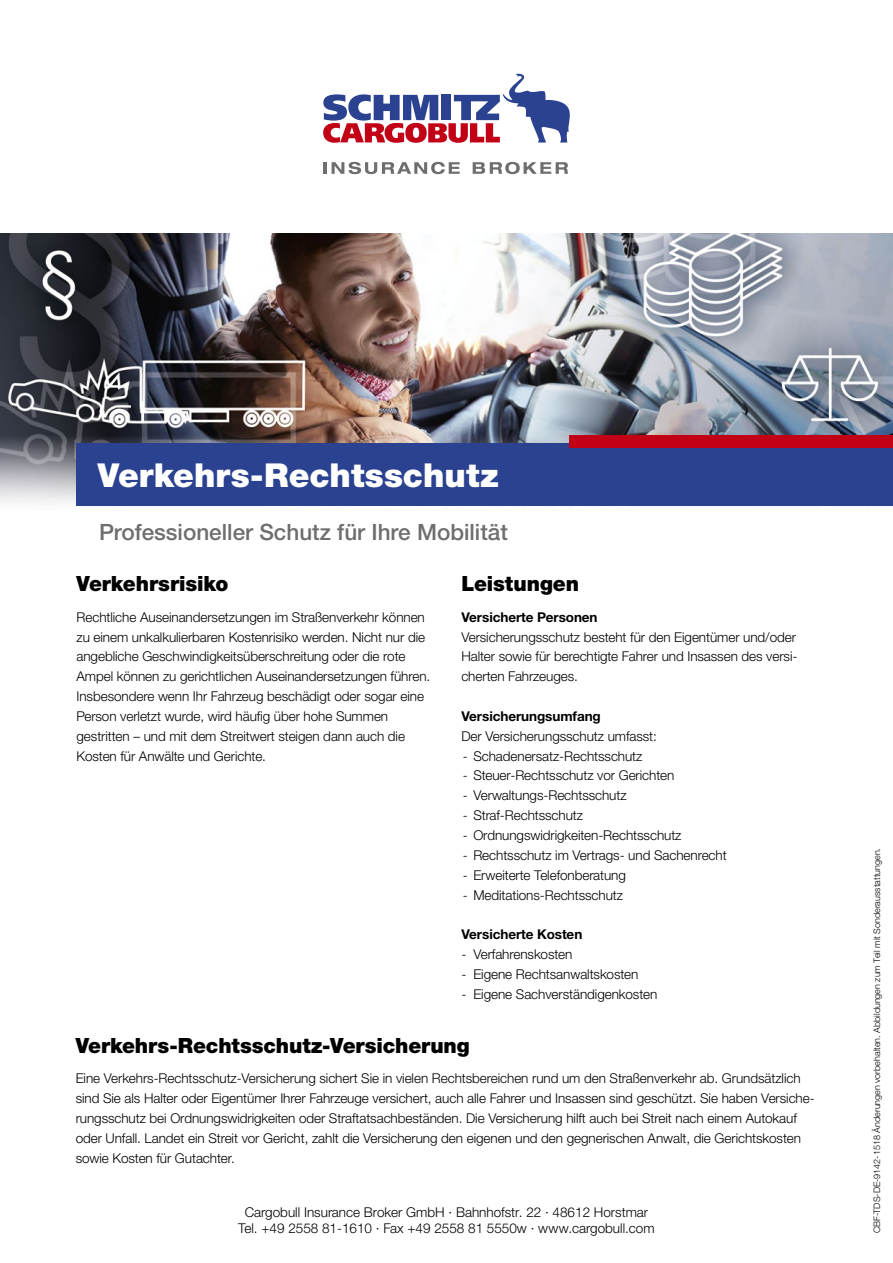
<style>
.page{position:relative;width:893px;height:1263px;background:#fff}
.page>*{position:absolute;margin:0;border:0;box-sizing:border-box;transform-origin:0 0}
.t1{font:900 33px "Helvetica Neue LTW1 G";color:#fff}
.t2{font:500 22.5px "Helvetica Neue LTW1 G";color:#6e6e6e}
.t3{font:900 21px "Helvetica Neue LTW1 G";letter-spacing:-.005em;color:#000}
.t4{font:300 13.5px/19.8px "Helvetica Neue LTW1 G";letter-spacing:-.005em;color:#000}
.t5{font:700 13.5px "Helvetica Neue LTW1 G";letter-spacing:-.005em;color:#000}
.t6{font:300 9px "Helvetica Neue LTW1 G";color:#000}
</style>
<div class="page">
<img style="left:0;top:234px;width:893px;height:272px">
<div style="left:77px;top:443px;width:816px;height:63px;background:#2a4290"></div>
<div style="left:570px;top:435px;width:323px;height:13px;background:#c20016"></div>
<svg style="left:323px;top:74px;width:247px;height:69px"></svg>
<svg style="left:324px;top:162px;width:136px;height:12px"></svg>
<svg style="left:473px;top:162px;width:95px;height:12px"></svg>
<h1 class="t1" style="left:98px;top:455px;width:403px">Verkehrs-Rechtsschutz</h1>
<h2 class="t2" style="left:99px;top:518px;width:410px">Professioneller Schutz für Ihre Mobilität</h2>
<h3 class="t3" style="left:461px;top:571px;width:119px">Leistungen</h3>
<p class="t5" style="left:461px;top:608px;width:138px">Versicherte Personen</p>
<p class="t4" style="left:461px;top:627px;width:338px;text-align:justify">Versicherungsschutz besteht für den Eigentümer und/oder Halter sowie für berechtigte Fahrer und Insassen des versi&shy;cherten Fahrzeuges.</p>
<p class="t5" style="left:461px;top:708px;width:141px">Versicherungsumfang</p>
<p class="t4" style="left:461px;top:726px;width:197px">Der Versicherungsschutz umfasst:</p>
<p class="t4" style="left:463px;top:746px;width:181px">- Schadenersatz-Rechtsschutz</p>
<p class="t4" style="left:463px;top:766px;width:213px">- Steuer-Rechtsschutz vor Gerichten</p>
<p class="t4" style="left:463px;top:785px;width:165px">- Verwaltungs-Rechtsschutz</p>
<p class="t4" style="left:463px;top:805px;width:122px">- Straf-Rechtsschutz</p>
<p class="t4" style="left:463px;top:825px;width:220px">- Ordnungswidrigkeiten-Rechtsschutz</p>
<p class="t4" style="left:463px;top:845px;width:265px">- Rechtsschutz im Vertrags- und Sachenrecht</p>
<p class="t4" style="left:463px;top:865px;width:165px">- Erweiterte Telefonberatung</p>
<p class="t4" style="left:463px;top:885px;width:162px">- Meditations-Rechtsschutz</p>
<p class="t5" style="left:461px;top:926px;width:122px">Versicherte Kosten</p>
<p class="t4" style="left:461px;top:944px;width:113px">- Verfahrenskosten</p>
<p class="t4" style="left:461px;top:964px;width:179px">- Eigene Rechtsanwaltskosten</p>
<p class="t4" style="left:461px;top:984px;width:197px">- Eigene Sachverständigenkosten</p>
<h3 class="t3" style="left:76px;top:1032px;width:396px">Verkehrs-Rechtsschutz-Versicherung</h3>
<p class="t4" style="left:76px;top:1068px;width:740px">Eine Verkehrs-Rechtsschutz-Versicherung sichert Sie in vielen Rechtsbereichen rund um den Straßenverkehr ab. Grundsätzlich sind Sie als Halter oder Eigentümer Ihrer Fahrzeuge versichert, auch alle Fahrer und Insassen sind geschützt. Sie haben Versiche&shy;rungsschutz bei Ordnungswidrigkeiten oder Straftatsachbeständen. Die Versicherung hilft auch bei Streit nach einem Autokauf oder Unfall. Landet ein Streit vor Gericht, zahlt die Versicherung den eigenen und den gegnerischen Anwalt, die Gerichtskosten sowie Kosten für Gutachter.</p>
<h3 class="t3" style="left:77px;top:571px;width:153px">Verkehrsrisiko</h3>
<p class="t4" style="left:77px;top:607px;width:355px">Rechtliche Auseinandersetzungen im Straßenverkehr können zu einem unkalkulierbaren Kostenrisiko werden. Nicht nur die angebliche Geschwindigkeitsüberschreitung oder die rote Ampel können zu gerichtlichen Auseinandersetzungen führen.<br>Insbesondere wenn Ihr Fahrzeug beschädigt oder sogar eine Person verletzt wurde, wird häufig über hohe Summen gestritten – und mit dem Streitwert steigen dann auch die Kosten für Anwälte und Gerichte.</p>
<p class="t4" style="left:238px;top:1203px;width:418px;line-height:16.5px;text-align:center">Cargobull Insurance Broker GmbH · Bahnhofstr. 22 · 48612 Horstmar<br>Tel. +49 2558 81-1610 · Fax +49 2558 81 5550w · www.cargobull.com</p>
<p class="t6" style="left:871px;top:1233px;width:387px;rotate:-90deg">CBF-TDS-DE-9142-1518 Änderungen vorbehalten. Abbildungen zum Teil mit Sonderausstattungen.</p>
</div>
